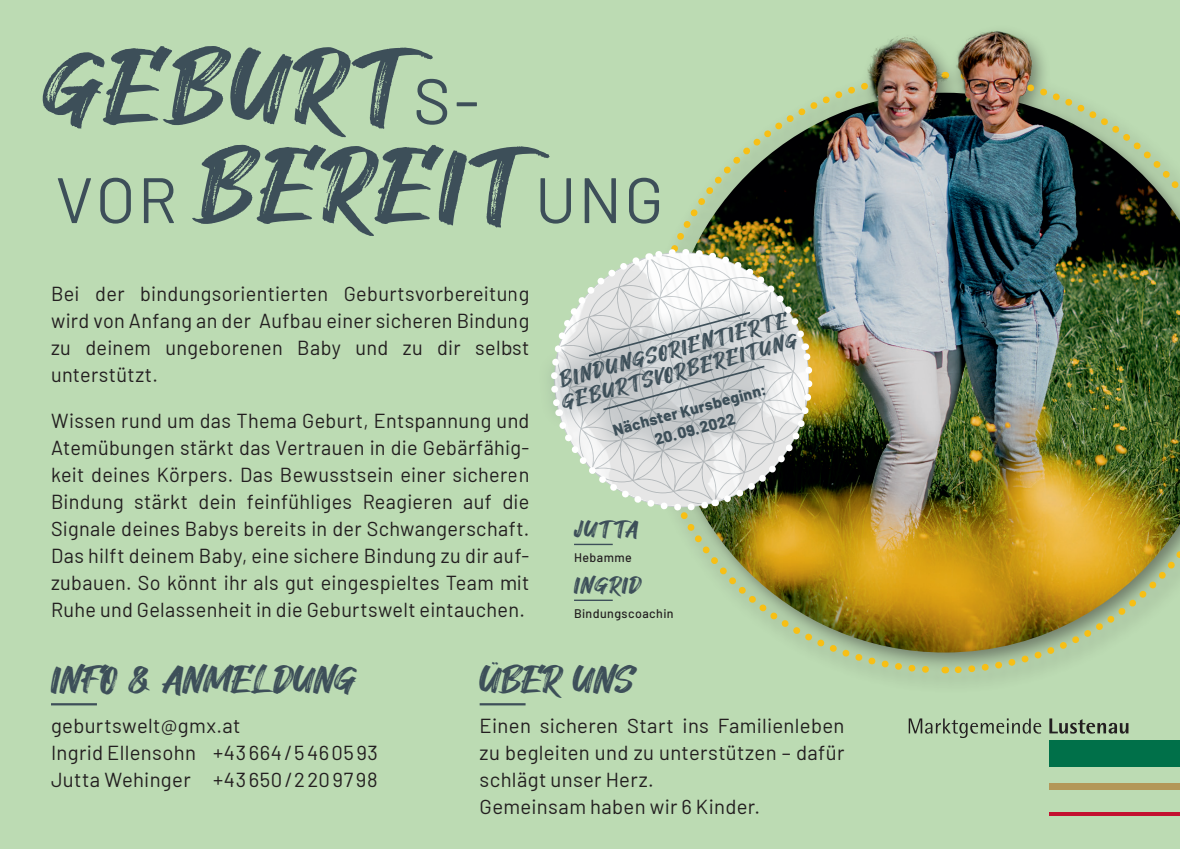
<style>
.page{position:relative;width:1180px;height:849px;background:#fff}
.page>*{position:absolute;margin:0;border:0;box-sizing:border-box;transform-origin:0 0}
.t1{font:104.17px "Hey August";letter-spacing:.035em;color:#3d4f59}
.t2{font:64.12px "Barlow";letter-spacing:.035em;color:#3d4f59}
.t3{font:38.25px "Hey August";letter-spacing:-.005em;color:#3d4f59}
.t4{font:23.4px "Hey August";letter-spacing:.055em;color:#3d4f59}
.t5{font:22.28px/22.3px "Hey August";color:#3d4f59}
.t6{font:20.25px/27px "Barlow";letter-spacing:.015em;color:#231f20;text-align:justify}
.t7{font:800 15.75px/20.2px "Barlow";color:#3d4f59;text-align:center}
.t8{font:500 12.38px "Barlow";letter-spacing:.035em;color:#231f20}
.s1{font-family:"Barlow";font-size:64.12px}
.s2{font-family:"Hey August";font-size:104.17px}
.s3{font-size:21.38px}
</style>
<div class="page">
<div style="left:0;top:0;width:1180px;height:848px;background:#bcdbb3"></div>
<img style="left:677px;top:30px;width:503px;height:708px">
<hr style="left:574px;top:543px;width:39px;height:2px;background:#3d4f59">
<hr style="left:574px;top:599px;width:39px;height:1px;background:#3d4f59">
<hr style="left:51px;top:703px;width:46px;height:2px;background:#3d4f59">
<hr style="left:480px;top:703px;width:46px;height:2px;background:#3d4f59">
<div style="left:1049px;top:740px;width:131px;height:26px;background:#007049"></div>
<div style="left:1049px;top:782px;width:131px;height:7px;background:#b39758"></div>
<hr style="left:1049px;top:812px;width:131px;height:3px;background:#c3102f">
<svg style="left:909px;top:718px;width:132px;height:19px"></svg>
<svg style="left:1049px;top:718px;width:79px;height:15px"></svg>
<svg style="left:677px;top:239px;width:145px;height:281px"></svg>
<img style="left:819px;top:272px;width:24px;height:223px">
<svg style="left:551px;top:242px;width:268px;height:275px"></svg>
<h1 class="t1" style="left:43px;top:32px;width:438px">GEBURT <span class="s1">S-</span></h1>
<h2 class="t2" style="left:56px;top:153px;width:610px">VOR <span class="s2">BEREIT</span> UNG</h2>
<p class="t6" style="left:51px;top:278px;width:480px">Bei der bindungsorientierten Geburtsvorbereitung wird von Anfang an der Aufbau einer sicheren Bindung zu deinem ungeborenen Baby und zu dir selbst unterstützt.</p>
<p class="t6" style="left:51px;top:405px;width:480px">Wissen rund um das Thema Geburt, Entspannung und Atemübungen stärkt das Vertrauen in die Gebärfähig&shy;keit deines Körpers. Das Bewusstsein einer sicheren Bindung stärkt dein feinfühliges Reagieren auf die Signale deines Babys bereits in der Schwangerschaft.<br>Das hilft deinem Baby, eine sichere Bindung zu dir auf&shy;zubauen. So könnt ihr als gut eingespieltes Team mit Ruhe und Gelassenheit in die Geburtswelt eintauchen.</p>
<p class="t5" style="left:554px;top:371px;width:245px;rotate:-15deg">BINDUNGSORIENTIERT E<br>GEBURTSVORBEREI<span class="s3">TUNG</span></p>
<p class="t7" style="left:610px;top:419px;width:160px;rotate:-15deg">Nächster Kursbeginn:<br>20.09.2022</p>
<p class="t4" style="left:574px;top:516px;width:65px">JUTTA</p>
<p class="t8" style="left:574px;top:548px;width:59px">Hebamme</p>
<p class="t4" style="left:574px;top:572px;width:69px">INGRID</p>
<p class="t8" style="left:574px;top:604px;width:101px">Bindungscoachin</p>
<h3 class="t3" style="left:51px;top:658px;width:306px">INFO &amp; ANMELDUNG</h3>
<p class="t6" style="left:51px;top:710px;width:329px;text-align:left">geburtswelt@gmx.at<br>Ingrid Ellensohn +43664/5460593<br>Jutta Wehinger +43650/2209798</p>
<h3 class="t3" style="left:480px;top:658px;width:156px">ÜBER UNS</h3>
<p class="t6" style="left:480px;top:710px;width:366px;text-align:left">Einen sicheren Start ins Familienleben zu begleiten und zu unterstützen – dafür schlägt unser Herz.<br>Gemeinsam haben wir 6 Kinder.</p>
</div>
